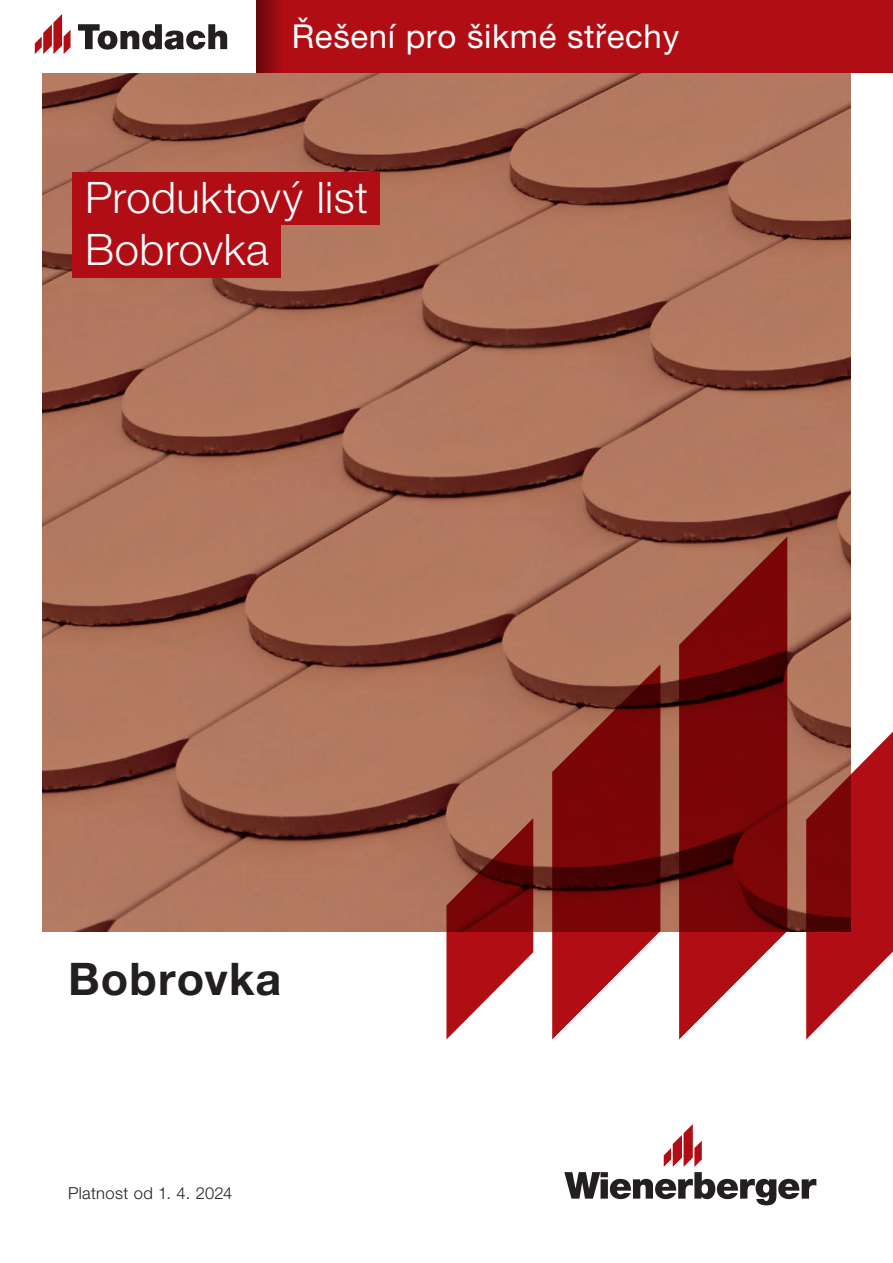
<style>
.page{position:relative;width:893px;height:1263px;background:#fff}
.page>*{position:absolute;margin:0;border:0;box-sizing:border-box;transform-origin:0 0}
.t1{font:700 45px "Helvetica Neue LT Pro";letter-spacing:.025em;color:#231f20}
.t2{font:300 43.5px/52.2px "Helvetica Neue LT Pro";letter-spacing:.015em;color:#fff}
.t3{font:33px "Helvetica Neue LT Pro";letter-spacing:.02em;color:#fff}
.t4{font:300 16.5px "Helvetica Neue LT Pro";letter-spacing:.02em;color:#231f20}
</style>
<div class="page">
<img style="left:43px;top:72px;width:807px;height:859px">
<div style="left:0;top:0;width:893px;height:72px;background:#b00d15"></div>
<svg style="left:255px;top:0;width:24px;height:72px;background:#891319"></svg>
<div style="left:0;top:0;width:255px;height:72px;background:#fff"></div>
<svg style="left:564px;top:1124px;width:252px;height:81px"></svg>
<svg style="left:35px;top:14px;width:36px;height:40px"></svg>
<svg style="left:78px;top:24px;width:149px;height:26px"></svg>
<svg style="left:806px;top:718px;width:87px;height:321px"></svg>
<svg style="left:446px;top:818px;width:87px;height:221px"></svg>
<svg style="left:552px;top:664px;width:108px;height:375px;background:#943736"></svg>
<svg style="left:679px;top:536px;width:108px;height:503px;background:#8b2c2b"></svg>
<div style="left:72px;top:173px;width:308px;height:52px;background:#b00d15"></div>
<div style="left:72px;top:225px;width:209px;height:52px;background:#b00d15"></div>
<p class="t3" style="left:292px;top:17px;width:389px">Řešení pro šikmé střechy</p>
<p class="t2" style="left:85px;top:170px;width:284px">Produktový list<br>Bobrovka</p>
<p class="t1" style="left:68px;top:951px;width:215px">Bobrovka</p>
<p class="t4" style="left:68px;top:1182px;width:166px">Platnost od 1. 4. 2024</p>
</div>
